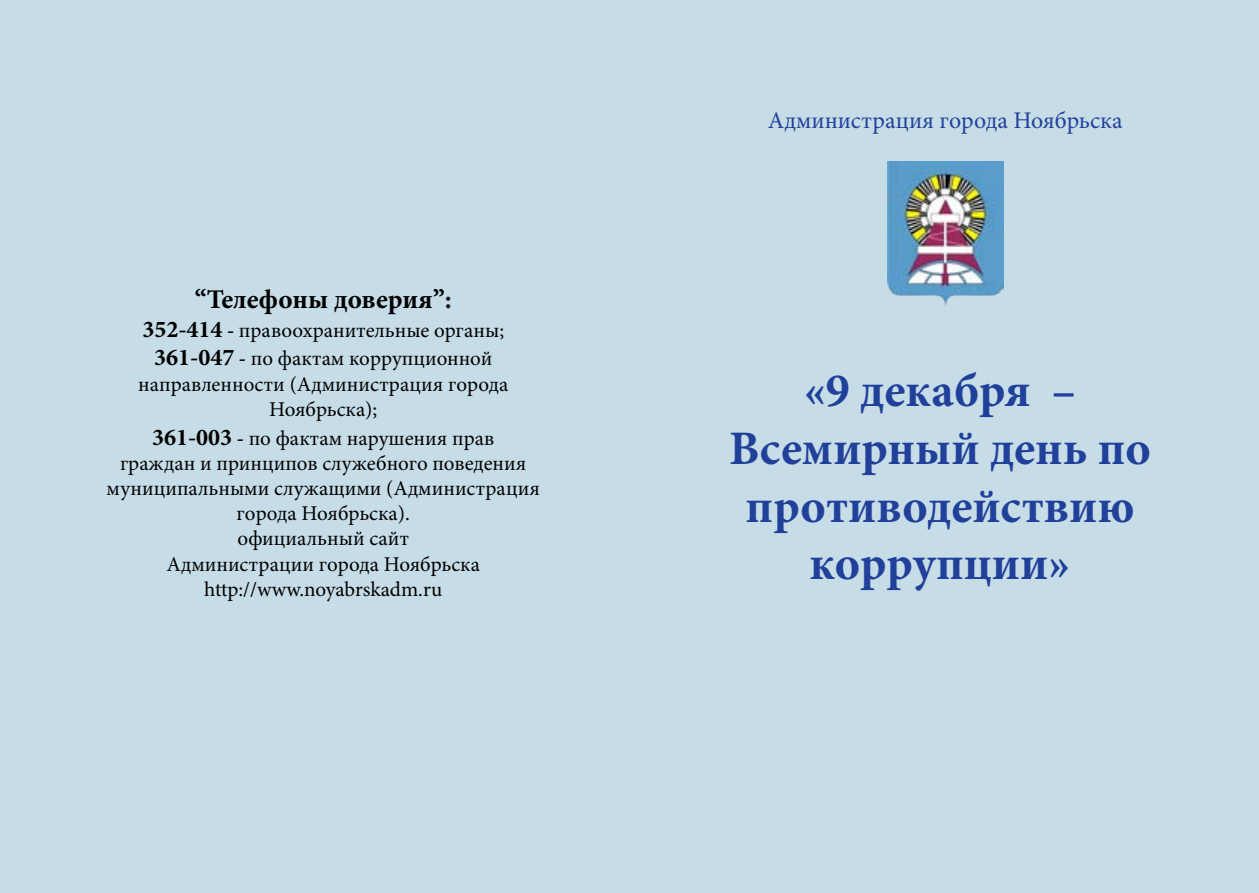
<style>
.page{position:relative;width:1259px;height:893px;background:#fff}
.page>*{position:absolute;margin:0;border:0;box-sizing:border-box;transform-origin:0 0}
.t1{font:700 48.15px/57.8px "Minion Pro";color:#21409a;text-align:center}
.t2{font:700 27px "Minion Pro";letter-spacing:-.005em;color:#000}
.t3{font:23.85px "Minion Pro";color:#21409a}
.t4{font:21px/25.2px "Minion Pro";color:#000;text-align:center}
.s1{font-weight:700;font-size:24px}
.s2{font-weight:700}
</style>
<div class="page">
<div style="left:0;top:0;width:653px;height:893px;background:#c6dce7"></div>
<div style="left:610px;top:0;width:649px;height:893px;background:#c6dce7"></div>
<img style="left:887px;top:162px;width:116px;height:144px">
<p class="t2" style="left:195px;top:280px;width:259px">“Телефоны доверия”:</p>
<p class="t4" style="left:142px;top:315px;width:363px;line-height:28.8px"><span class="s1">352-414</span> <span class="s2">-</span> правоохранительные органы;<br><span class="s1">361-047</span> <span class="s2">-</span> по фактам коррупционной</p>
<p class="t4" style="left:138px;top:371px;width:371px">направленности (Администрация города<br>Ноябрьска);</p>
<p class="t4" style="left:107px;top:425px;width:435px"><span class="s1">361-003</span> <span class="s2">-</span> по фактам нарушения прав<br>граждан и принципов служебного поведения муниципальными служащими (Администрация города Ноябрьска).<br>официальный сайт<br>Администрации города Ноябрьска http://www.noyabrskadm.ru</p>
<p class="t3" style="left:768px;top:104px;width:356px">Администрация города Ноябрьска</p>
<h1 class="t1" style="left:729px;top:361px;width:423px">«9 декабря –<br>Всемирный день по противодействию коррупции»</h1>
</div>
